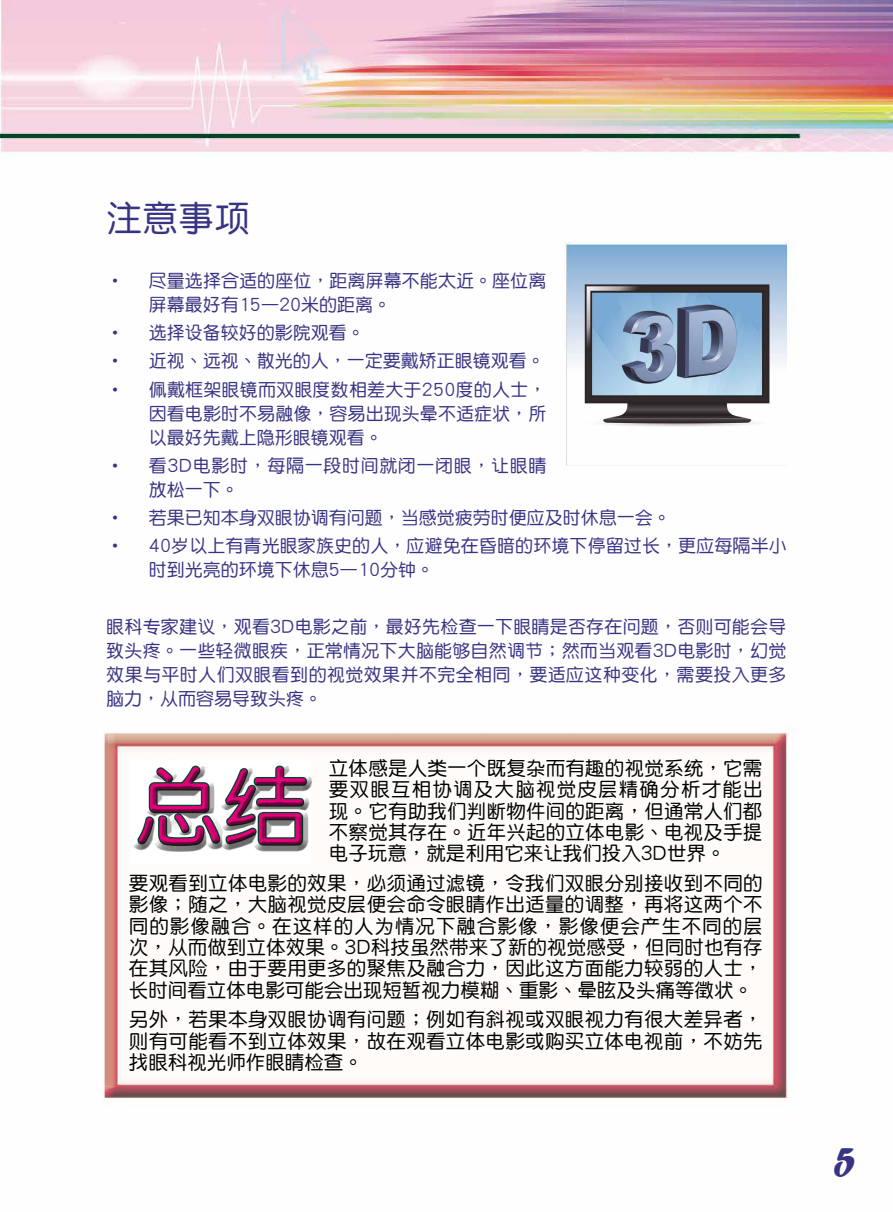
<style>
.page{position:relative;width:893px;height:1212px;background:#fff}
.page>*{position:absolute;margin:0;border:0;box-sizing:border-box;transform-origin:0 0}
.t1{font:87.6px "DFP Yuan W5 GB5";color:#e3007b}
.t2{font:45px "Forte";color:#383484}
.t3{font:36px "DFP Yuan W5 GB5";color:#383484}
.t4{font:19.5px/21.3px "DFP Yuan W5 GB5";letter-spacing:.01em;color:#000;text-align:justify}
.t5{font:18px/24px "DFP Yuan W5 GB5";letter-spacing:.005em;color:#383484}
.t6{font:18px/24px "DFP Yuan W5 GB5";letter-spacing:.035em;color:#383484}
</style>
<div class="page">
<img style="left:0;top:0;width:893px;height:1101px">
<div style="left:131px;top:760px;width:180px;height:103px;background:#fff"></div>
<div style="left:132px;top:760px;width:180px;height:85px;background:#fff"></div>
<img style="left:556px;top:210px;width:231px;height:263px">
<div style="left:132px;top:765px;width:180px;height:87px;background:#000;opacity:.75"></div>
<p class="t3" style="left:106px;top:200px;width:145px">注意事項</p>
<p class="t5" style="left:106px;top:268px;width:19px">‧</p>
<p class="t5" style="left:149px;top:268px;width:399px">儘量選擇合適的座位，距離屏幕不能太近。座位離屏幕最好有15—20米的距離。</p>
<p class="t5" style="left:106px;top:321px;width:19px">‧</p>
<p class="t5" style="left:149px;top:321px;width:217px">選擇設備較好的影院觀看。</p>
<p class="t5" style="left:106px;top:349px;width:19px">‧</p>
<p class="t5" style="left:149px;top:349px;width:397px">近視、遠視、散光的人，一定要戴矯正眼鏡觀看。</p>
<p class="t5" style="left:106px;top:377px;width:19px">‧</p>
<p class="t5" style="left:149px;top:377px;width:399px;text-align:justify">佩戴框架眼鏡而雙眼度數相差大於250度的人士，因看電影時不易融像，容易出現頭暈不適症狀，所以最好先戴上隱形眼鏡觀看。</p>
<p class="t5" style="left:106px;top:453px;width:19px">‧</p>
<p class="t6" style="left:149px;top:453px;width:399px">看3D電影時，每隔一段時間就閉一閉眼，讓眼睛放鬆一下。</p>
<p class="t5" style="left:106px;top:506px;width:19px">‧</p>
<p class="t5" style="left:149px;top:506px;width:523px">若果已知本身雙眼協調有問題，當感覺疲勞時便應及時休息一會。</p>
<p class="t5" style="left:106px;top:534px;width:19px">‧</p>
<p class="t5" style="left:149px;top:534px;width:639px">40歲以上有青光眼家族史的人，應避免在昏暗的環境下停留過長，更應每隔半小時到光亮的環境下休息5—10分鐘。</p>
<p class="t5" style="left:106px;top:614px;width:682px;text-align:justify">眼科專家建議，觀看3D電影之前，最好先檢查一下眼睛是否存在問題，否則可能會導致頭疼。一些輕微眼疾，正常情況下大腦能夠自然調節；然而當觀看3D電影時，幻覺效果與平時人們雙眼看到的視覺效果並不完全相同，要適應這種變化，需要投入更多腦力，從而容易導致頭疼。</p>
<h1 class="t1" style="left:135px;top:763px;width:177px">總結</h1>
<p class="t4" style="left:329px;top:758px;width:435px">立體感是人類一個既複雜而有趣的視覺系統，它需要雙眼互相協調及大腦視覺皮層精確分析才能出現。它有助我們判斷物件間的距離，但通常人們都不察覺其存在。近年興起的立體電影、電視及手提電子玩意，就是利用它來讓我們投入3D世界。</p>
<p class="t4" style="left:129px;top:873px;width:635px">要觀看到立體電影的效果，必須通過濾鏡，令我們雙眼分別接收到不同的影像；隨之，大腦視覺皮層便會命令眼睛作出適量的調整，再將這兩個不同的影像融合。在這樣的人為情況下融合影像，影像便會產生不同的層次，從而做到立體效果。3D科技雖然帶來了新的視覺感受，但同時也有存在其風險，由於要用更多的聚焦及融合力，因此這方面能力較弱的人士，長時間看立體電影可能會出現短暫視力模糊、重影、暈眩及頭痛等徵狀。</p>
<p class="t4" style="left:129px;top:1009px;width:635px">另外，若果本身雙眼協調有問題；例如有斜視或雙眼視力有很大差異者，則有可能看不到立體效果，故在觀看立體電影或購買立體電視前，不妨先找眼科視光師作眼睛檢查。</p>
<p class="t2" style="left:833px;top:1135px;width:24px">5</p>
</div>
